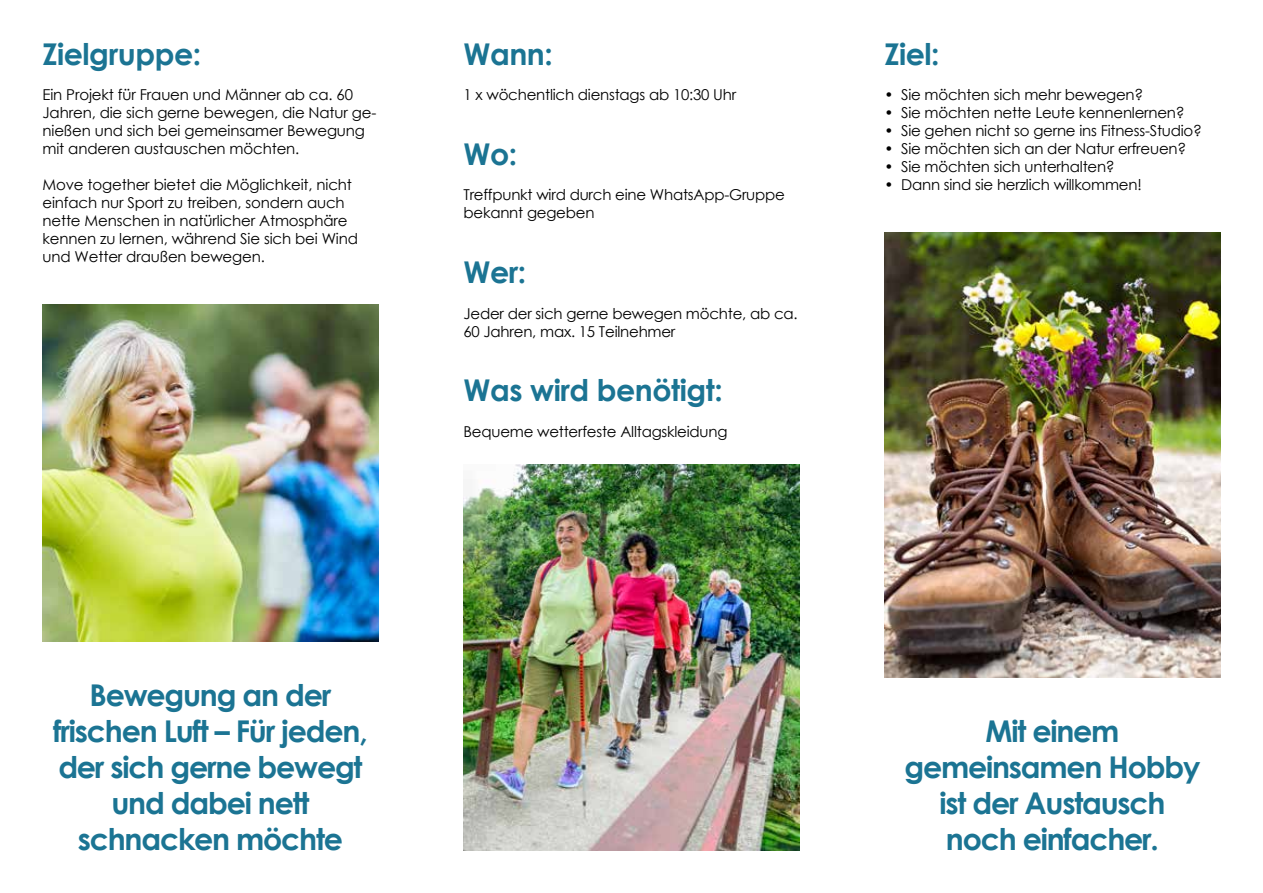
<style>
.page{position:relative;width:1263px;height:893px;background:#fff}
.page>*{position:absolute;margin:0;border:0;box-sizing:border-box;transform-origin:0 0}
.t1{font:700 30px/36px "Century Gothic";letter-spacing:-.04em;color:#1b7493;text-align:center}
.t2{font:700 30px "Century Gothic";letter-spacing:-.015em;color:#1b7493}
.t3{font:15px/18px "Century Gothic";letter-spacing:-.015em;color:#000}
.s1{font-weight:700}
</style>
<div class="page">
<img style="left:43px;top:305px;width:335px;height:336px">
<img style="left:884px;top:233px;width:336px;height:444px">
<img style="left:463px;top:464px;width:336px;height:386px">
<h1 class="t2" style="left:43px;top:31px;width:160px">Zielgruppe:</h1>
<p class="t3" style="left:43px;top:86px;width:335px">Ein Projekt für Frauen und Männer ab ca. 60<br>Jahren, die sich gerne bewegen, die Natur ge&shy;nießen und sich bei gemeinsamer Bewegung mit anderen austauschen möchten.</p>
<p class="t3" style="left:43px;top:176px;width:317px">Move together bietet die Möglichkeit, nicht einfach nur Sport zu treiben, sondern auch nette Menschen in natürlicher Atmosphäre kennen zu lernen, während Sie sich bei Wind und Wetter draußen bewegen.</p>
<h1 class="t1" style="left:463px;top:35px;width:91px">Wann:</h1>
<p class="t3" style="left:463px;top:86px;width:274px">1 x wöchentlich dienstags ab 10:30 Uhr</p>
<h1 class="t1" style="left:463px;top:135px;width:55px">Wo:</h1>
<p class="t3" style="left:463px;top:186px;width:323px">Treffpunkt wird durch eine WhatsApp-Gruppe bekannt gegeben</p>
<h1 class="t1" style="left:463px;top:253px;width:64px">Wer:</h1>
<p class="t3" style="left:463px;top:304px;width:336px">Jeder der sich gerne bewegen möchte, ab ca.<br>60 Jahren, max. 15 Teilnehmer</p>
<h1 class="t2" style="left:463px;top:368px;width:261px">Was wird benötigt:</h1>
<p class="t3" style="left:463px;top:422px;width:265px">Bequeme wetterfeste Alltagskleidung</p>
<h1 class="t1" style="left:884px;top:35px;width:57px">Ziel:</h1>
<p class="t3" style="left:884px;top:86px;width:260px"><span class="s1">•</span> Sie möchten sich mehr bewegen?</p>
<p class="t3" style="left:884px;top:104px;width:302px"><span class="s1">•</span> Sie möchten nette Leute kennenlernen?</p>
<p class="t3" style="left:884px;top:122px;width:319px"><span class="s1">•</span> Sie gehen nicht so gerne ins Fitness-Studio?</p>
<p class="t3" style="left:884px;top:140px;width:303px"><span class="s1">•</span> Sie möchten sich an der Natur erfreuen?</p>
<p class="t3" style="left:884px;top:158px;width:232px"><span class="s1">•</span> Sie möchten sich unterhalten?</p>
<p class="t3" style="left:884px;top:176px;width:259px"><span class="s1">•</span> Dann sind sie herzlich willkommen!</p>
<h1 class="t1" style="left:53px;top:676px;width:316px">Bewegung an der frischen Luft – Für jeden, der sich gerne bewegt und dabei nett schnacken möchte</h1>
<h1 class="t1" style="left:904px;top:712px;width:297px">Mit einem gemeinsamen Hobby ist der Austausch noch einfacher.</h1>
</div>
